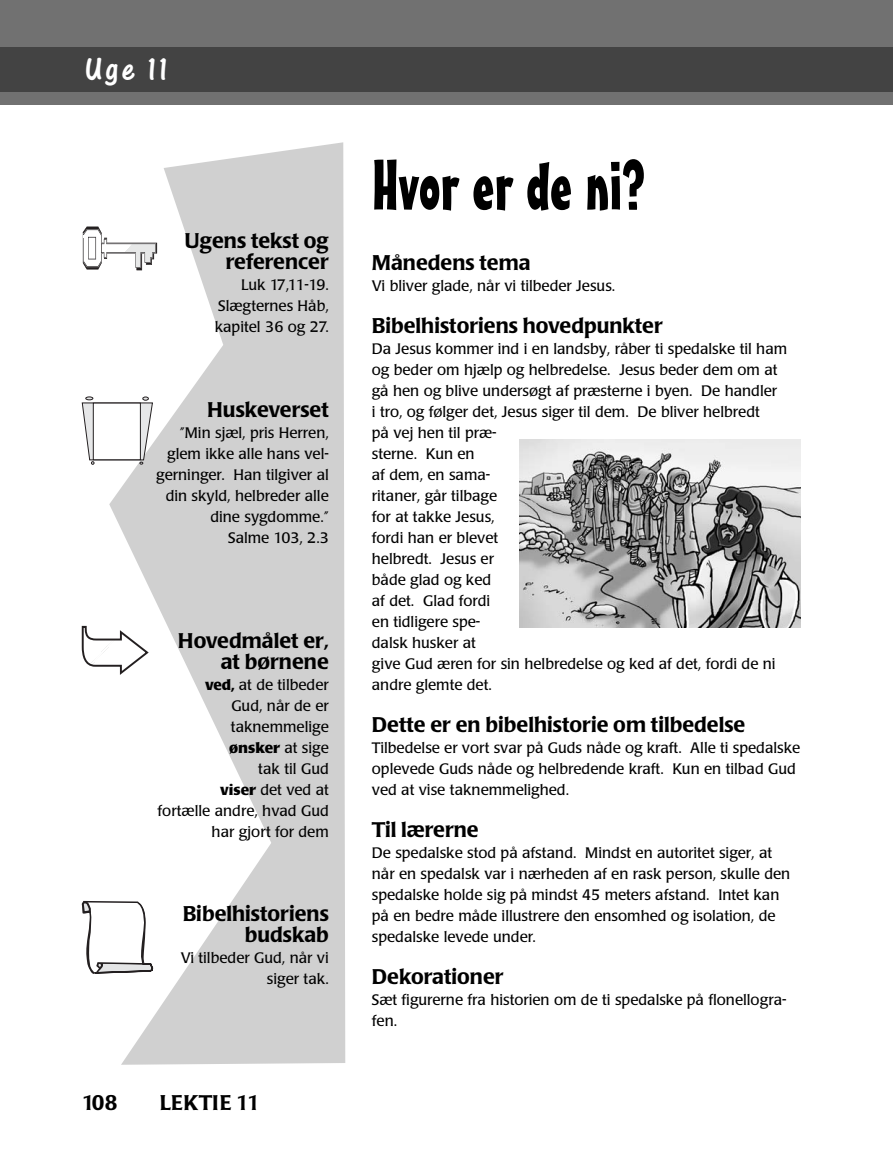
<style>
.page{position:relative;width:893px;height:1149px;background:#fff}
.page>*{position:absolute;margin:0;border:0;box-sizing:border-box;transform-origin:0 0}
.t1{font:69px "Mister Earl BT";color:#000}
.t2{font:33px "One Stroke Script Plain";color:#fff}
.t3{font:500 21px/21px "Poppl Laudatio";color:#000;text-align:right}
.t4{font:15px/21px "Poppl Laudatio";color:#000}
.s1{font-weight:700}
</style>
<div class="page">
<div style="left:0;top:0;width:893px;height:104px;background:#717171"></div>
<div style="left:0;top:47px;width:893px;height:44px;background:#434343"></div>
<svg style="left:122px;top:142px;width:223px;height:922px;fill:#d0d0d0"></svg>
<svg style="left:81px;top:899px;width:73px;height:75px"></svg>
<svg style="left:83px;top:226px;width:74px;height:44px"></svg>
<svg style="left:81px;top:305px;width:72px;height:371px"></svg>
<img style="left:519px;top:439px;width:281px;height:188px">
<h2 class="t2" style="left:85px;top:59px;width:84px">Uge 11</h2>
<h3 class="t3" style="left:185px;top:232px;width:146px">Ugens tekst og referencer</h3>
<p class="t4" style="left:215px;top:275px;width:116px;text-align:justify;text-indent:26px">Luk 17,11-19.<br>Slægternes Håb, kapitel 36 og 27.</p>
<h3 class="t3" style="left:207px;top:401px;width:123px">Huskeverset</h3>
<p class="t4" style="left:156px;top:423px;width:174px;text-align:right">”Min sjæl, pris Herren, glem ikke alle hans vel&shy;gerninger. Han tilgiver al din skyld, helbreder alle dine sygdomme.”<br>Salme 103, 2.3</p>
<h3 class="t3" style="left:178px;top:632px;width:152px">Hovedmålet er, at børnene</h3>
<p class="t4" style="left:158px;top:675px;width:173px;text-align:right"><span class="s1">ved,</span> at de tilbeder<br>Gud, når de er taknemmelige<br><span class="s1">ønsker</span> at sige<br>tak til Gud<br><span class="s1">viser</span> det ved at<br>fortælle andre, hvad Gud har gjort for dem</p>
<h3 class="t3" style="left:183px;top:905px;width:148px">Bibelhistoriens budskab</h3>
<p class="t4" style="left:181px;top:948px;width:150px;text-align:right">Vi tilbeder Gud, når vi siger tak.</p>
<h3 class="t3" style="left:82px;top:1094px;width:37px">108</h3>
<h3 class="t3" style="left:160px;top:1094px;width:102px">LEKTIE 11</h3>
<h1 class="t1" style="left:372px;top:158px;width:275px">Hvor er de ni?</h1>
<h3 class="t3" style="left:372px;top:254px;width:160px">Månedens tema</h3>
<p class="t4" style="left:372px;top:276px;width:245px">Vi bliver glade, når vi tilbeder Jesus.</p>
<h3 class="t3" style="left:372px;top:317px;width:292px">Bibelhistoriens hovedpunkter</h3>
<p class="t4" style="left:372px;top:339px;width:417px">Da Jesus kommer ind i en landsby, råber ti spedalske til ham og beder om hjælp og helbredelse. Jesus beder dem om at gå hen og blive undersøgt af præsterne i byen. De handler<br>i tro, og følger det, Jesus siger til dem. De bliver helbredt<br>på vej hen til præ-<br>sterne. Kun en<br>af dem, en sama-<br>ritaner, går tilbage<br>for at takke Jesus,<br>fordi han er blevet<br>helbredt. Jesus er<br>både glad og ked<br>af det. Glad fordi<br>en tidligere spe-<br>dalsk husker at<br>give Gud æren for sin helbredelse og ked af det, fordi de ni andre glemte det.</p>
<h3 class="t3" style="left:372px;top:716px;width:375px">Dette er en bibelhistorie om tilbedelse</h3>
<p class="t4" style="left:372px;top:738px;width:430px">Tilbedelse er vort svar på Guds nåde og kraft. Alle ti spedalske oplevede Guds nåde og helbredende kraft. Kun en tilbad Gud ved at vise taknemmelighed.</p>
<h3 class="t3" style="left:372px;top:821px;width:108px">Til lærerne</h3>
<p class="t4" style="left:372px;top:843px;width:420px">De spedalske stod på afstand. Mindst en autoritet siger, at når en spedalsk var i nærheden af en rask person, skulle den spedalske holde sig på mindst 45 meters afstand. Intet kan på en bedre måde illustrere den ensomhed og isolation, de spedalske levede under.</p>
<h3 class="t3" style="left:372px;top:968px;width:133px">Dekorationer</h3>
<p class="t4" style="left:372px;top:990px;width:416px">Sæt figurerne fra historien om de ti spedalske på flonellogra&shy;fen.</p>
</div>
